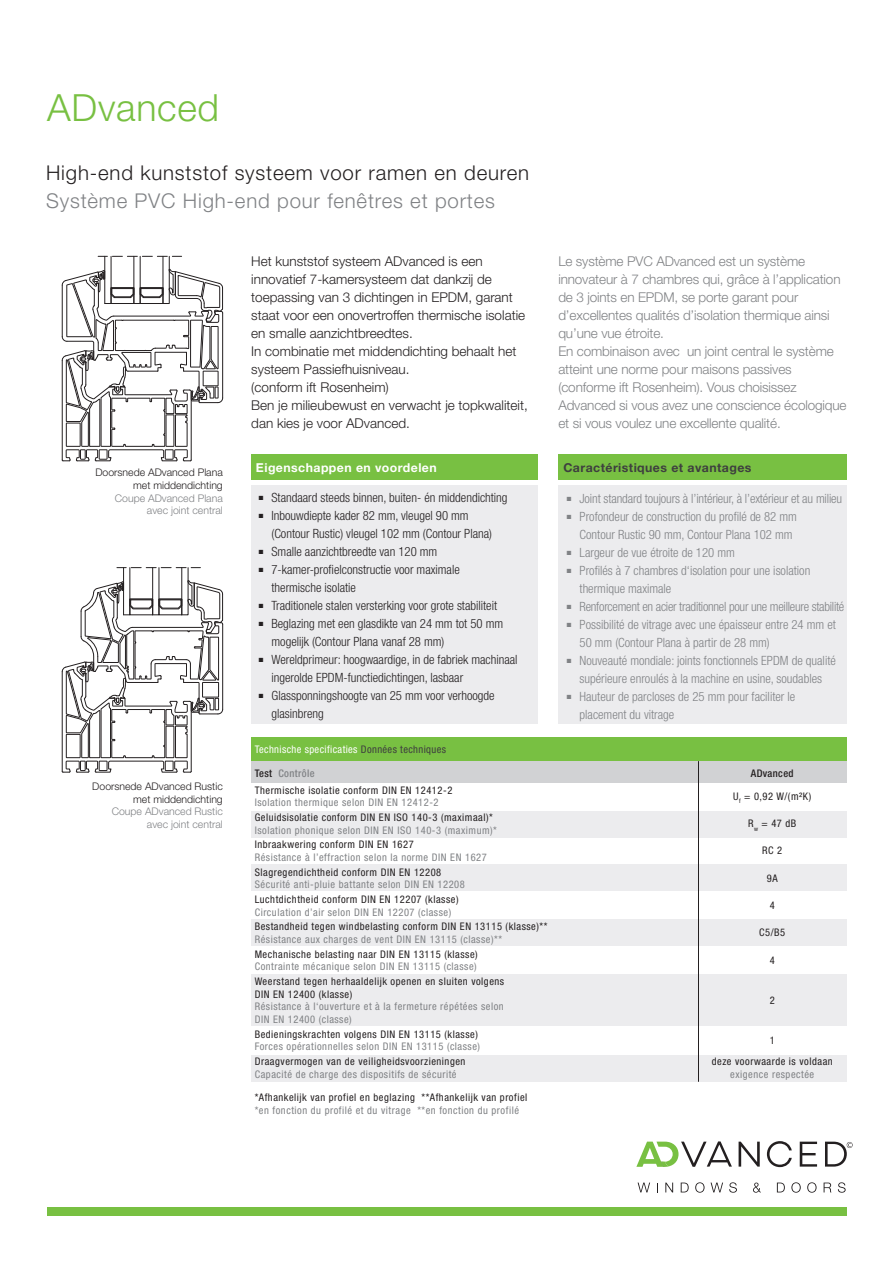
<style>
.page{position:relative;width:893px;height:1263px;background:#fff}
.page>*{position:absolute;margin:0;border:0;box-sizing:border-box;transform-origin:0 0}
.t1{font:300 37.5px "Helvetica Neue";letter-spacing:.02em;color:#78c042}
.t2{font:300 20.4px "Helvetica Neue";letter-spacing:.04em;color:#231f20}
.t3{font:300 20.4px "Helvetica Neue";letter-spacing:.04em;color:#808285}
.t4{font:300 13.5px/18px "Helvetica Neue";letter-spacing:-.01em;color:#808285}
.t5{font:300 13.5px/18px "Helvetica Neue";color:#231f20}
.t6{font:300 condensed 12.75px/18px "Helvetica Neue";color:#231f20}
.t7{font:300 condensed 12.75px/18px "Helvetica Neue";color:#808285}
.t8{font:300 condensed 12.75px "Helvetica Neue";letter-spacing:-.02em;color:#808285}
.t9{font:700 12.3px "Helvetica Neue LT Std";letter-spacing:.035em;color:#3e3e3f}
.t10{font:700 12.3px "Helvetica Neue LT Std";letter-spacing:.035em;color:#fff}
.t11{font:condensed 10.5px/12.6px "Helvetica Neue LT Std";letter-spacing:.05em;color:#231f20}
.t12{font:condensed 10.5px/12.6px "Helvetica Neue LT Std";letter-spacing:.05em;color:#808285}
.t13{font:300 10.5px/12.6px "Helvetica Neue";color:#231f20;text-align:right}
.t14{font:300 10.5px/12.6px "Helvetica Neue";color:#808285;text-align:right}
.t15{font:condensed 10.5px "Helvetica Neue LT Std";letter-spacing:.035em;color:#fff}
.t16{font:500 condensed 10.5px "Helvetica Neue LT Std";letter-spacing:.035em;color:#808285}
.t17{font:500 condensed 10.5px "Helvetica Neue LT Std";letter-spacing:.035em;color:#231f20}
.s1{color:#3e3e3f}
.s2{color:#231f20}
</style>
<div class="page">
<div style="left:251px;top:737px;width:596px;height:24px;background:#78c042"></div>
<div style="left:251px;top:761px;width:596px;height:22px;background:#d1d2d4"></div>
<div style="left:251px;top:811px;width:596px;height:26px;background:#ececee"></div>
<div style="left:251px;top:864px;width:596px;height:27px;background:#ececee"></div>
<div style="left:251px;top:919px;width:596px;height:27px;background:#ececee"></div>
<div style="left:251px;top:1055px;width:596px;height:27px;background:#ececee"></div>
<div style="left:251px;top:974px;width:596px;height:52px;background:#ececee"></div>
<hr style="left:698px;top:761px;width:1px;height:321px;background:#231f20">
<div style="left:251px;top:454px;width:287px;height:26px;background:#78c042"></div>
<div style="left:251px;top:485px;width:287px;height:238px;background:#ececee"></div>
<div style="left:558px;top:485px;width:289px;height:238px;background:#ececee"></div>
<div style="left:558px;top:454px;width:289px;height:26px;background:#78c042"></div>
<svg style="left:62px;top:256px;width:161px;height:206px"></svg>
<svg style="left:62px;top:567px;width:161px;height:206px"></svg>
<div style="left:47px;top:1208px;width:800px;height:8px;background:#78c042"></div>
<svg style="left:638px;top:1182px;width:12px;height:10px"></svg>
<svg style="left:665px;top:1182px;width:8px;height:10px"></svg>
<svg style="left:681px;top:1182px;width:8px;height:10px"></svg>
<svg style="left:695px;top:1182px;width:9px;height:11px"></svg>
<svg style="left:711px;top:1182px;width:12px;height:10px"></svg>
<svg style="left:729px;top:1182px;width:8px;height:11px"></svg>
<svg style="left:753px;top:1182px;width:8px;height:11px"></svg>
<svg style="left:777px;top:1182px;width:8px;height:10px"></svg>
<svg style="left:791px;top:1182px;width:10px;height:11px"></svg>
<svg style="left:807px;top:1182px;width:9px;height:11px"></svg>
<svg style="left:824px;top:1182px;width:7px;height:10px"></svg>
<svg style="left:838px;top:1182px;width:8px;height:11px"></svg>
<svg style="left:636px;top:1141px;width:217px;height:27px"></svg>
<h1 class="t1" style="left:47px;top:85px;width:173px">ADvanced</h1>
<h2 class="t2" style="left:46px;top:160px;width:485px">High-end kunststof systeem voor ramen en deuren</h2>
<h2 class="t3" style="left:46px;top:188px;width:450px">Système PVC High-end pour fenêtres et portes</h2>
<p class="t13" style="left:95px;top:466px;width:129px">Doorsnede ADvanced Plana met middendichting</p>
<p class="t14" style="left:115px;top:491px;width:109px">Coupe ADvanced Plana avec joint central</p>
<p class="t13" style="left:92px;top:780px;width:132px">Doorsnede ADvanced Rustic met middendichting</p>
<p class="t14" style="left:112px;top:805px;width:113px">Coupe ADvanced Rustic avec joint central</p>
<p class="t4" style="left:558px;top:252px;width:290px">Le système PVC ADvanced est un système innovateur à 7 chambres qui, grâce à l’application de 3 joints en EPDM, se porte garant pour d’excellentes qualités d’isolation thermique ainsi qu’une vue étroite.<br>En combinaison avec un joint central le système atteint une norme pour maisons passives (conforme ift Rosenheim). Vous choisissez Advanced si vous avez une conscience écologique et si vous voulez une excellente qualité.</p>
<p class="t5" style="left:251px;top:252px;width:278px">Het kunststof systeem ADvanced is een innovatief 7-kamersysteem dat dankzij de toepassing van 3 dichtingen in EPDM, garant staat voor een onovertroffen thermische isolatie en smalle aanzichtbreedtes.<br>In combinatie met middendichting behaalt het systeem Passiefhuisniveau.<br>(conform ift Rosenheim)<br>Ben je milieubewust en verwacht je topkwaliteit, dan kies je voor ADvanced.</p>
<p class="t10" style="left:256px;top:460px;width:182px">Eigenschappen en voordelen</p>
<p class="t9" style="left:563px;top:460px;width:190px">Caractéristiques et avantages</p>
<p class="t6" style="left:259px;top:488px;width:250px">■ Standaard steeds binnen, buiten- én middendichting</p>
<p class="t6" style="left:271px;top:506px;width:222px;text-indent:-13px">■ Inbouwdiepte kader 82 mm, vleugel 90 mm (Contour Rustic) vleugel 102 mm (Contour Plana)</p>
<p class="t6" style="left:259px;top:542px;width:180px">■ Smalle aanzichtbreedte van 120 mm</p>
<p class="t6" style="left:271px;top:560px;width:190px;text-indent:-13px">■ 7-kamer-profielconstructie voor maximale thermische isolatie</p>
<p class="t6" style="left:259px;top:596px;width:240px">■ Traditionele stalen versterking voor grote stabiliteit</p>
<p class="t6" style="left:271px;top:614px;width:233px;text-indent:-13px">■ Beglazing met een glasdikte van 24 mm tot 50 mm mogelijk (Contour Plana vanaf 28 mm)</p>
<p class="t6" style="left:271px;top:650px;width:248px;text-indent:-13px">■ Wereldprimeur: hoogwaardige, in de fabriek machinaal ingerolde EPDM-functiedichtingen, lasbaar</p>
<p class="t6" style="left:271px;top:686px;width:225px;text-indent:-13px">■ Glassponningshoogte van 25 mm voor verhoogde glasinbreng</p>
<p class="t7" style="left:567px;top:489px;width:277px">■ Joint standard toujours à l’intérieur, à l’extérieur et au milieu</p>
<p class="t7" style="left:580px;top:507px;width:219px;text-indent:-13px">■ Profondeur de construction du profilé de 82 mm<br>Contour Rustic 90 mm, Contour Plana 102 mm</p>
<p class="t7" style="left:567px;top:543px;width:169px">■ Largeur de vue étroite de 120 mm</p>
<p class="t7" style="left:580px;top:561px;width:232px;text-indent:-13px">■ Profilés à 7 chambres d‘isolation pour une isolation thermique maximale</p>
<p class="t8" style="left:567px;top:599px;width:279px">■ Renforcement en acier traditionnel pour une meilleure stabilité</p>
<p class="t7" style="left:580px;top:615px;width:258px;text-indent:-13px">■ Possibilité de vitrage avec une épaisseur entre 24 mm et<br>50 mm (Contour Plana à partir de 28 mm)</p>
<p class="t7" style="left:567px;top:651px;width:270px;text-align:center">■ Nouveauté mondiale: joints fonctionnels EPDM de qualité supérieure enroulés à la machine en usine, soudables</p>
<p class="t7" style="left:580px;top:687px;width:217px;text-indent:-13px">■ Hauteur de parcloses de 25 mm pour faciliter le placement du vitrage</p>
<p class="t15" style="left:255px;top:743px;width:193px">Technische specificaties <span class="s1">Données techniques</span></p>
<p class="t16" style="left:255px;top:767px;width:61px"><span class="s2">Test</span> Contrôle</p>
<p class="t17" style="left:751px;top:767px;width:44px">ADvanced</p>
<p class="t11" style="left:255px;top:784px;width:199px">Thermische isolatie conform DIN EN 12412-2</p>
<p class="t11" style="left:733px;top:790px;width:79px">U<sub>f</sub> = 0,92 W/(m²K)</p>
<p class="t12" style="left:255px;top:796px;width:185px">Isolation thermique selon DIN EN 12412-2</p>
<p class="t11" style="left:255px;top:811px;width:240px">Geluidsisolatie conform DIN EN ISO 140-3 (maximaal)*</p>
<p class="t11" style="left:748px;top:817px;width:50px">R<sub>w</sub> = 47 dB</p>
<p class="t12" style="left:255px;top:824px;width:244px">Isolation phonique selon DIN EN ISO 140-3 (maximum)*</p>
<p class="t11" style="left:255px;top:838px;width:161px">Inbraakwering conform DIN EN 1627</p>
<p class="t11" style="left:762px;top:844px;width:22px">RC 2</p>
<p class="t12" style="left:255px;top:851px;width:234px">Résistance à l’effraction selon la norme DIN EN 1627</p>
<p class="t11" style="left:255px;top:866px;width:188px">Slagregendichtheid conform DIN EN 12208</p>
<p class="t11" style="left:767px;top:872px;width:12px">9A</p>
<p class="t12" style="left:255px;top:878px;width:212px">Sécurité anti-pluie battante selon DIN EN 12208</p>
<p class="t11" style="left:255px;top:893px;width:205px">Luchtdichtheid conform DIN EN 12207 (klasse)</p>
<p class="t11" style="left:770px;top:899px;width:7px">4</p>
<p class="t12" style="left:255px;top:905px;width:198px">Circulation d’air selon DIN EN 12207 (classe)</p>
<p class="t11" style="left:255px;top:920px;width:294px">Bestandheid tegen windbelasting conform DIN EN 13115 (klasse)**</p>
<p class="t11" style="left:759px;top:926px;width:27px">C5/B5</p>
<p class="t12" style="left:255px;top:933px;width:249px">Résistance aux charges de vent DIN EN 13115 (classe)**</p>
<p class="t11" style="left:255px;top:948px;width:225px">Mechanische belasting naar DIN EN 13115 (klasse)</p>
<p class="t11" style="left:770px;top:954px;width:7px">4</p>
<p class="t12" style="left:255px;top:960px;width:224px">Contrainte mécanique selon DIN EN 13115 (classe)</p>
<p class="t11" style="left:255px;top:975px;width:251px">Weerstand tegen herhaaldelijk openen en sluiten volgens<br>DIN EN 12400 (klasse)</p>
<p class="t11" style="left:770px;top:993px;width:7px">2</p>
<p class="t12" style="left:255px;top:1000px;width:251px">Résistance à l‘ouverture et à la fermeture répétées selon<br>DIN EN 12400 (classe)</p>
<p class="t11" style="left:255px;top:1027px;width:225px">Bedieningskrachten volgens DIN EN 13115 (klasse)</p>
<p class="t11" style="left:770px;top:1033px;width:7px">1</p>
<p class="t12" style="left:255px;top:1040px;width:227px">Forces opérationnelles selon DIN EN 13115 (classe)</p>
<p class="t11" style="left:255px;top:1055px;width:212px">Draagvermogen van de veiligheidsvoorzieningen</p>
<p class="t11" style="left:712px;top:1055px;width:122px">deze voorwaarde is voldaan</p>
<p class="t12" style="left:255px;top:1067px;width:203px">Capacité de charge des dispositifs de sécurité</p>
<p class="t12" style="left:730px;top:1067px;width:86px">exigence respectée</p>
<p class="t11" style="left:255px;top:1091px;width:274px">*Afhankelijk van profiel en beglazing **Afhankelijk van profiel</p>
<p class="t12" style="left:255px;top:1104px;width:266px">*en fonction du profilé et du vitrage **en fonction du profilé</p>
</div>
